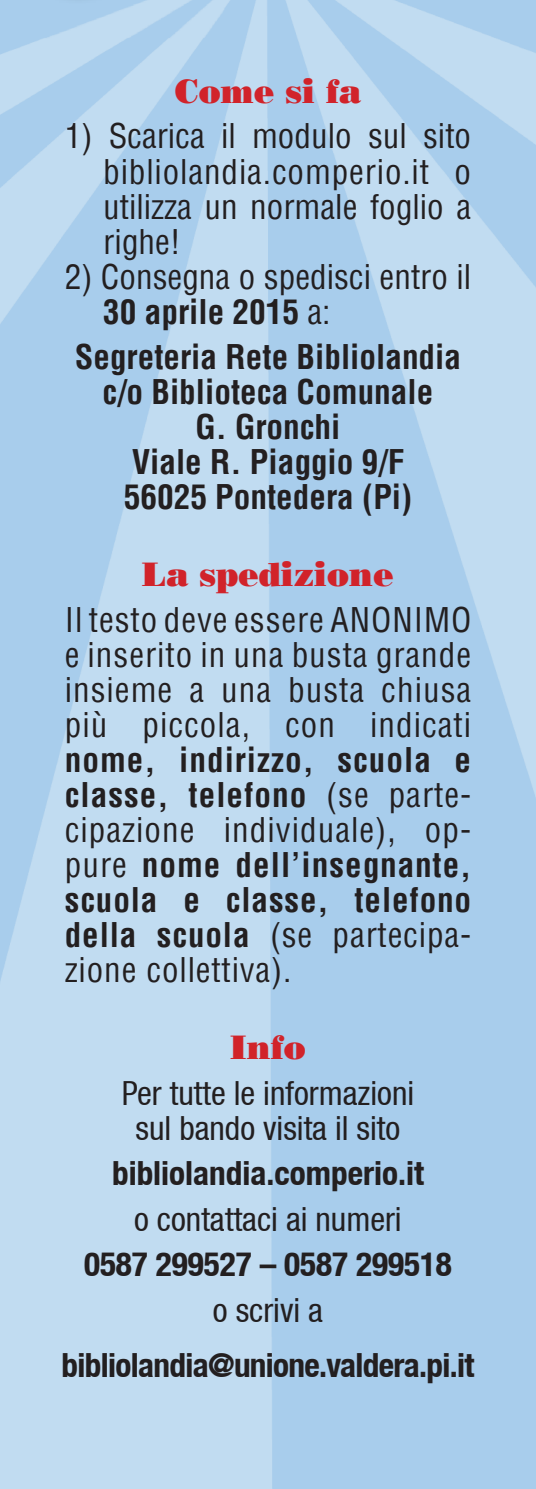
<style>
.page{position:relative;width:536px;height:1489px;background:#fff}
.page>*{position:absolute;margin:0;border:0;box-sizing:border-box;transform-origin:0 0}
.t1{font:condensed 33.25px/35px "Helvetica";letter-spacing:.025em;color:#231f20;text-align:justify}
.t2{font:700 condensed 33.25px "Helvetica";color:#231f20}
.t3{font:condensed 33.25px "Helvetica Neue LT";color:#231f20}
.t4{font:700 condensed 33.25px "Helvetica Neue LT";color:#231f20}
.t5{font:condensed 33.25px/35px "Helvetica";color:#231f20}
.t6{font:700 condensed 33.25px "Helvetica Neue LT";letter-spacing:-.02em;color:#231f20}
.t7{font:33.25px "Bodoni Poster";color:#d1232a}
.s1{font-weight:700}
</style>
<div class="page">
<img style="left:0;top:0;width:536px;height:1488px">
<p class="t7" style="left:175px;top:71px;width:188px">Come si fa</p>
<p class="t1" style="left:103px;top:118px;width:369px;text-indent:-38px">1) Scarica il modulo sul sito bibliolandia.comperio.it o utilizza un normale foglio a righe!</p>
<p class="t5" style="left:103px;top:258px;width:369px;text-indent:-38px">2) Consegna o spedisci entro il<br><span class="s1">30 aprile 2015</span> a:</p>
<p class="t2" style="left:75px;top:335px;width:388px">Segreteria Rete Bibliolandia</p>
<p class="t2" style="left:103px;top:370px;width:332px">c/o Biblioteca Comunale</p>
<p class="t2" style="left:195px;top:405px;width:146px">G. Gronchi</p>
<p class="t2" style="left:132px;top:440px;width:274px">Viale R. Piaggio 9/F</p>
<p class="t2" style="left:124px;top:475px;width:290px">56025 Pontedera (Pi)</p>
<p class="t7" style="left:142px;top:554px;width:253px">La spedizione</p>
<p class="t1" style="left:65px;top:601px;width:408px">Il testo deve essere ANONIMO e inserito in una busta grande insieme a una busta chiusa più piccola, con indicati <span class="s1">nome, indirizzo, scuola e classe, telefono</span> (se parte&shy;cipazione individuale), op&shy;pure <span class="s1">nome dell’insegnante, scuola e classe, telefono della scuola</span> (se partecipa&shy;zione collettiva).</p>
<p class="t7" style="left:230px;top:1026px;width:77px">Info</p>
<p class="t3" style="left:122px;top:1073px;width:294px">Per tutte le informazioni</p>
<p class="t3" style="left:136px;top:1108px;width:266px">sul bando visita il sito</p>
<p class="t4" style="left:112px;top:1152px;width:313px">bibliolandia.comperio.it</p>
<p class="t3" style="left:134px;top:1199px;width:269px">o contattaci ai numeri</p>
<p class="t4" style="left:84px;top:1243px;width:369px">0587 299527 – 0587 299518</p>
<p class="t3" style="left:213px;top:1290px;width:112px">o scrivi a</p>
<p class="t6" style="left:62px;top:1344px;width:414px">bibliolandia@unione.valdera.pi.it</p>
</div>
